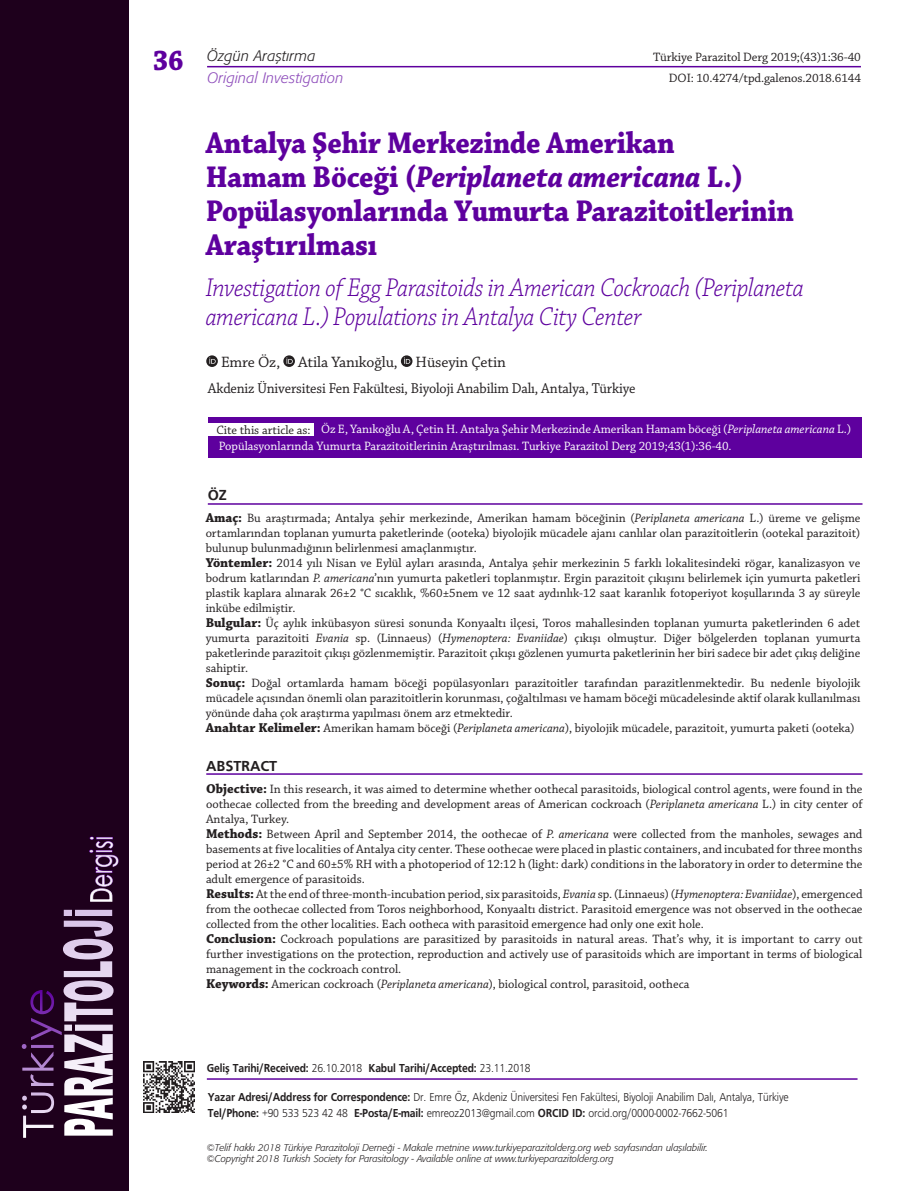
<style>
.page{position:relative;width:915px;height:1191px;background:#fff}
.page>*{position:absolute;margin:0;border:0;box-sizing:border-box;transform-origin:0 0}
.t1{font:900 67.65px "Arial";letter-spacing:.01em;color:#fff;scale:.41 1}
.t2{font:700 31.5px/33.8px "Chaparral Pro";letter-spacing:-.01em;color:#5e009e;scale:.92 1}
.t3{font:29.7px "Century Gothic";letter-spacing:.02em;color:#fff;scale:.69 1}
.t4{font:italic 300 27px/28.5px "Chaparral Pro";letter-spacing:-.015em;color:#5e009e;scale:.92 1}
.t5{font:15.75px "Chaparral Pro";letter-spacing:-.01em;color:#231f20}
.t6{font:15px "Chaparral Pro";letter-spacing:-.01em;color:#231f20;scale:.95 1}
.t7{font:15px "Formata Light Ita Tr";letter-spacing:.01em;color:#8e4dbb}
.t8{font:15px "Formata Light Ita Tr";letter-spacing:.01em;color:#231f20}
.t9{font:15px "Frugal Bold Tr";letter-spacing:-.01em;color:#231f20}
.t10{font:12.75px/15px "Chaparral Pro";color:#231f20}
.t11{font:12.75px/16.5px "Chaparral Pro";color:#fff}
.t12{font:12px/16.5px "Frugal Normal Tr";letter-spacing:-.015em;color:#231f20;scale:.9 1}
.t13{font:12px "Frugal Bold Tr";letter-spacing:-.015em;color:#231f20;scale:.9 1}
.t14{font:9.75px/11.2px "Formata Light Ita Tr";color:#231f20}
.s1{font-style:italic}
.s2{font-weight:700;font-size:13.5px}
.s3{font-family:"Frugal Normal Tr"}
.s4{font-family:"Frugal Bold Tr"}
</style>
<div class="page">
<div style="left:0;top:0;width:129px;height:1191px;background:#1e001c"></div>
<svg style="left:22px;top:990px;width:40px;height:147px"></svg>
<svg style="left:89px;top:836px;width:30px;height:65px"></svg>
<hr style="left:207px;top:66px;width:653px;height:1px;background:#5e009e">
<hr style="left:207px;top:1078px;width:650px;height:1px;background:#5e009e">
<img style="left:144px;top:1061px;width:51px;height:51px">
<hr style="left:206px;top:773px;width:656px;height:2px;background:#5e009e">
<div style="left:208px;top:417px;width:653px;height:41px;background:#5e009e"></div>
<div style="left:208px;top:423px;width:105px;height:13px;background:#fff"></div>
<hr style="left:208px;top:503px;width:654px;height:2px;background:#5e009e">
<svg style="left:206px;top:355px;width:12px;height:12px"></svg>
<svg style="left:209px;top:357px;width:7px;height:7px"></svg>
<svg style="left:283px;top:355px;width:12px;height:12px"></svg>
<svg style="left:286px;top:357px;width:7px;height:7px"></svg>
<svg style="left:401px;top:355px;width:11px;height:12px"></svg>
<svg style="left:404px;top:357px;width:6px;height:7px"></svg>
<h3 class="t3" style="left:80px;top:903px;width:98px;rotate:-90deg">Dergisi</h3>
<h1 class="t1" style="left:39px;top:1137px;width:563px;rotate:-90deg">PARAZITOLOJI</h1>
<p class="t8" style="left:207px;top:47px;width:110px">Özgün Araştırma</p>
<p class="t7" style="left:153px;top:69px;width:192px"><sup>36</sup> Original Investigation</p>
<p class="t10" style="left:653px;top:50px;width:209px">Türkiye Parazitol Derg 2019;(43)1:36-40</p>
<p class="t10" style="left:668px;top:71px;width:194px">DOI: 10.4274/tpd.galenos.2018.6144</p>
<h2 class="t2" style="left:206px;top:128px;width:641px">Antalya Şehir Merkezinde Amerikan<br>Hamam Böceği (<span class="s1">Periplaneta americana</span> L.)<br>Popülasyonlarında Yumurta Parazitoitlerinin Araştırılması</h2>
<h3 class="t4" style="left:206px;top:275px;width:651px">Investigation of Egg Parasitoids in American Cockroach (Periplaneta americana L.) Populations in Antalya City Center</h3>
<p class="t5" style="left:221px;top:353px;width:286px">Emre Öz, Atila Yanıkoğlu, Hüseyin Çetin</p>
<p class="t6" style="left:208px;top:380px;width:451px">Akdeniz Üniversitesi Fen Fakültesi, Biyoloji Anabilim Dalı, Antalya, Türkiye</p>
<p class="t11" style="left:219px;top:422px;width:633px;text-indent:102px">Öz E, Yanıkoğlu A, Çetin H. Antalya Şehir Merkezinde Amerikan Hamam böceği (<span class="s1">Periplaneta americana</span> L.)<br>Popülasyonlarında Yumurta Parazitoitlerinin Araştırılması. Turkiye Parazitol Derg 2019;43(1):36-40.</p>
<p class="t10" style="left:216px;top:423px;width:96px">Cite this article as:</p>
<p class="t9" style="left:208px;top:486px;width:21px">ÖZ</p>
<p class="t10" style="left:206px;top:510px;width:656px"><span class="s2">Amaç:</span> Bu araştırmada; Antalya şehir merkezinde, Amerikan hamam böceğinin (<span class="s1">Periplaneta americana</span> L.) üreme ve gelişme ortamlarından toplanan yumurta paketlerinde (ooteka) biyolojik mücadele ajanı canlılar olan parazitoitlerin (ootekal parazitoit) bulunup bulunmadığının belirlenmesi amaçlanmıştır.<br><span class="s2">Yöntemler:</span> 2014 yılı Nisan ve Eylül ayları arasında, Antalya şehir merkezinin 5 farklı lokalitesindeki rögar, kanalizasyon ve bodrum katlarından <span class="s1">P. americana</span>’nın yumurta paketleri toplanmıştır. Ergin parazitoit çıkışını belirlemek için yumurta paketleri plastik kaplara alınarak 26±2 °C sıcaklık, %60±5nem ve 12 saat aydınlık-12 saat karanlık fotoperiyot koşullarında 3 ay süreyle inkübe edilmiştir.<br><span class="s2">Bulgular:</span> Üç aylık inkübasyon süresi sonunda Konyaaltı ilçesi, Toros mahallesinden toplanan yumurta paketlerinden 6 adet yumurta parazitoiti <span class="s1">Evania</span> sp. (Linnaeus) (<span class="s1">Hymenoptera: Evaniidae</span>) çıkışı olmuştur. Diğer bölgelerden toplanan yumurta paketlerinde parazitoit çıkışı gözlenmemiştir. Parazitoit çıkışı gözlenen yumurta paketlerinin her biri sadece bir adet çıkış deliğine sahiptir.<br><span class="s2">Sonuç:</span> Doğal ortamlarda hamam böceği popülasyonları parazitoitler tarafından parazitlenmektedir. Bu nedenle biyolojik mücadele açısından önemli olan parazitoitlerin korunması, çoğaltılması ve hamam böceği mücadelesinde aktif olarak kullanılması yönünde daha çok araştırma yapılması önem arz etmektedir.<br><span class="s2">Anahtar Kelimeler:</span> Amerikan hamam böceği (<span class="s1">Periplaneta americana</span>), biyolojik mücadele, parazitoit, yumurta paketi (ooteka)</p>
<p class="t9" style="left:206px;top:757px;width:72px">ABSTRACT</p>
<p class="t10" style="left:206px;top:782px;width:657px"><span class="s2">Objective:</span> In this research, it was aimed to determine whether oothecal parasitoids, biological control agents, were found in the oothecae collected from the breeding and development areas of American cockroach (<span class="s1">Periplaneta americana</span> L.) in city center of Antalya, Turkey.<br><span class="s2">Methods:</span> Between April and September 2014, the oothecae of <span class="s1">P. americana</span> were collected from the manholes, sewages and basements at five localities of Antalya city center. These oothecae were placed in plastic containers, and incubated for three months period at 26±2 °C and 60±5% RH with a photoperiod of 12:12 h (light: dark) conditions in the laboratory in order to determine the adult emergence of parasitoids.<br><span class="s2">Results:</span> At the end of three-month-incubation period, six parasitoids, <span class="s1">Evania</span> sp. (Linnaeus) (<span class="s1">Hymenoptera: Evaniidae</span>), emergenced from the oothecae collected from Toros neighborhood, Konyaaltı district. Parasitoid emergence was not observed in the oothecae collected from the other localities. Each ootheca with parasitoid emergence had only one exit hole.<br><span class="s2">Conclusion:</span> Cockroach populations are parasitized by parasitoids in natural areas. That’s why, it is important to carry out further investigations on the protection, reproduction and actively use of parasitoids which are important in terms of biological management in the cockroach control.<br><span class="s2">Keywords:</span> American cockroach (<span class="s1">Periplaneta americana</span>), biological control, parasitoid, ootheca</p>
<p class="t13" style="left:207px;top:1060px;width:361px">Geliş Tarihi/Received: <span class="s3">26.10.2018</span> Kabul Tarihi/Accepted: <span class="s3">23.11.2018</span></p>
<p class="t12" style="left:208px;top:1088px;width:646px"><span class="s4">Yazar Adresi/Address for Correspondence:</span> Dr. Emre Öz, Akdeniz Üniversitesi Fen Fakültesi, Biyoloji Anabilim Dalı, Antalya, Türkiye<br><span class="s4">Tel/Phone:</span> +90 533 523 42 48 <span class="s4">E-Posta/E-mail:</span> emreoz2013@gmail.com <span class="s4">ORCID ID:</span> orcid.org/0000-0002-7662-5061</p>
<p class="t14" style="left:207px;top:1142px;width:502px">©Telif hakkı 2018 Türkiye Parazitoloji Derneği - Makale metnine www.turkiyeparazitolderg.org web sayfasından ulaşılabilir. ©Copyright 2018 Turkish Society for Parasitology - Available online at www.turkiyeparazitolderg.org</p>
</div>
